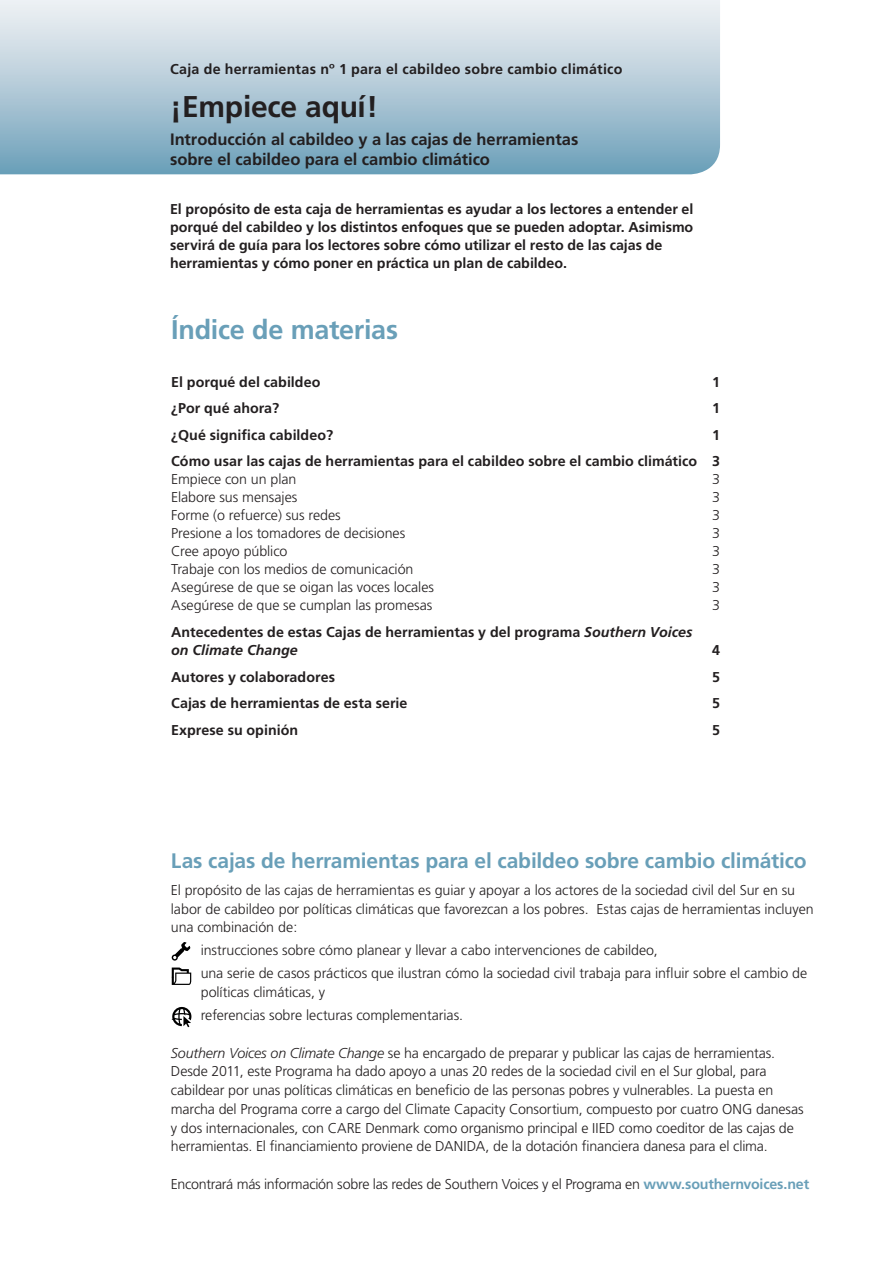
<style>
.page{position:relative;width:893px;height:1263px;background:#fff}
.page>*{position:absolute;margin:0;border:0;box-sizing:border-box;transform-origin:0 0}
.t1{font:700 30px "Frutiger";letter-spacing:-.01em;color:#231f20}
.t2{font:700 27px "Frutiger";letter-spacing:-.01em;color:#699fb8}
.t3{font:700 21px "Frutiger";letter-spacing:-.01em;color:#699fb8}
.t4{font:700 16.5px/19.5px "Frutiger";letter-spacing:-.005em;color:#231f20}
.t5{font:300 14.25px/18.8px "Frutiger";letter-spacing:-.005em;color:#231f20}
.t6{font:700 14.25px/18px "Frutiger";color:#231f20}
.t7{font:700 14.25px "Frutiger";letter-spacing:.02em;color:#231f20}
.s1{font-style:italic}
.s2{font-weight:700;color:#699fb8}
</style>
<div class="page">
<svg style="left:0;top:0;width:720px;height:174px;background:#b1cad7"></svg>
<svg style="left:172px;top:1007px;width:19px;height:20px"></svg>
<svg style="left:172px;top:967px;width:19px;height:18px"></svg>
<svg style="left:172px;top:942px;width:18px;height:18px"></svg>
<p class="t7" style="left:170px;top:61px;width:454px">Caja de herramientas nº 1 para el cabildeo sobre cambio climático</p>
<h1 class="t1" style="left:170px;top:89px;width:209px">¡Empiece aquí!</h1>
<p class="t4" style="left:170px;top:130px;width:410px">Introducción al cabildeo y a las cajas de herramientas sobre el cabildeo para el cambio climático</p>
<p class="t6" style="left:170px;top:200px;width:525px">El propósito de esta caja de herramientas es ayudar a los lectores a entender el porqué del cabildeo y los distintos enfoques que se pueden adoptar. Asimismo servirá de guía para los lectores sobre cómo utilizar el resto de las cajas de herramientas y cómo poner en práctica un plan de cabildeo.</p>
<h2 class="t2" style="left:171px;top:314px;width:228px">Índice de materias</h2>
<p class="t6" style="left:171px;top:373px;width:151px">El porqué del cabildeo</p>
<p class="t6" style="left:712px;top:373px;width:9px">1</p>
<p class="t6" style="left:171px;top:400px;width:110px">¿Por qué ahora?</p>
<p class="t6" style="left:712px;top:400px;width:9px">1</p>
<p class="t6" style="left:171px;top:426px;width:164px">¿Qué significa cabildeo?</p>
<p class="t6" style="left:171px;top:422px;width:550px;line-height:26.5px;text-align:right">1<br>Cómo usar las cajas de herramientas para el cabildeo sobre el cambio climático 3</p>
<p class="t5" style="left:171px;top:470px;width:127px">Empiece con un plan</p>
<p class="t5" style="left:712px;top:470px;width:9px">3</p>
<p class="t5" style="left:171px;top:488px;width:128px">Elabore sus mensajes</p>
<p class="t5" style="left:712px;top:488px;width:9px">3</p>
<p class="t5" style="left:171px;top:506px;width:171px">Forme (o refuerce) sus redes</p>
<p class="t5" style="left:712px;top:506px;width:9px">3</p>
<p class="t5" style="left:171px;top:524px;width:236px">Presione a los tomadores de decisiones</p>
<p class="t5" style="left:712px;top:524px;width:9px">3</p>
<p class="t5" style="left:171px;top:542px;width:118px">Cree apoyo público</p>
<p class="t5" style="left:712px;top:542px;width:9px">3</p>
<p class="t5" style="left:171px;top:560px;width:244px">Trabaje con los medios de comunicación</p>
<p class="t5" style="left:712px;top:560px;width:9px">3</p>
<p class="t5" style="left:171px;top:578px;width:264px">Asegúrese de que se oigan las voces locales</p>
<p class="t5" style="left:712px;top:578px;width:9px">3</p>
<p class="t5" style="left:171px;top:596px;width:263px">Asegúrese de que se cumplan las promesas</p>
<p class="t5" style="left:712px;top:596px;width:9px">3</p>
<p class="t6" style="left:171px;top:623px;width:523px">Antecedentes de estas Cajas de herramientas y del programa <span class="s1">Southern Voices on Climate Change</span></p>
<p class="t6" style="left:712px;top:641px;width:9px">4</p>
<p class="t6" style="left:171px;top:668px;width:165px">Autores y colaboradores</p>
<p class="t6" style="left:712px;top:668px;width:9px">5</p>
<p class="t6" style="left:171px;top:694px;width:238px">Cajas de herramientas de esta serie</p>
<p class="t6" style="left:712px;top:694px;width:9px">5</p>
<p class="t6" style="left:171px;top:721px;width:128px">Exprese su opinión</p>
<p class="t6" style="left:712px;top:721px;width:9px">5</p>
<h3 class="t3" style="left:171px;top:848px;width:637px">Las cajas de herramientas para el cabildeo sobre cambio climático</h3>
<p class="t5" style="left:171px;top:881px;width:644px">El propósito de las cajas de herramientas es guiar y apoyar a los actores de la sociedad civil del Sur en su labor de cabildeo por políticas climáticas que favorezcan a los pobres. Estas cajas de herramientas incluyen una combinación de:</p>
<p class="t5" style="left:201px;top:939px;width:608px;line-height:23px">instrucciones sobre cómo planear y llevar a cabo intervenciones de cabildeo,<br>una serie de casos prácticos que ilustran cómo la sociedad civil trabaja para influir sobre el cambio de</p>
<p class="t5" style="left:201px;top:983px;width:126px">políticas climáticas, y</p>
<p class="t5" style="left:171px;top:1006px;width:5px">.</p>
<p class="t5" style="left:201px;top:1006px;width:264px">referencias sobre lecturas complementarias.</p>
<p class="t5" style="left:171px;top:1043px;width:634px"><span class="s1">Southern Voices on Climate Change</span> se ha encargado de preparar y publicar las cajas de herramientas.<br>Desde 2011, este Programa ha dado apoyo a unas 20 redes de la sociedad civil en el Sur global, para cabildear por unas políticas climáticas en beneficio de las personas pobres y vulnerables. La puesta en marcha del Programa corre a cargo del Climate Capacity Consortium, compuesto por cuatro ONG danesas y dos internacionales, con CARE Denmark como organismo principal e IIED como coeditor de las cajas de herramientas. El financiamiento proviene de DANIDA, de la dotación financiera danesa para el clima.</p>
<p class="t5" style="left:171px;top:1175px;width:640px">Encontrará más información sobre las redes de Southern Voices y el Programa en <span class="s2">www.southernvoices.net</span></p>
</div>
